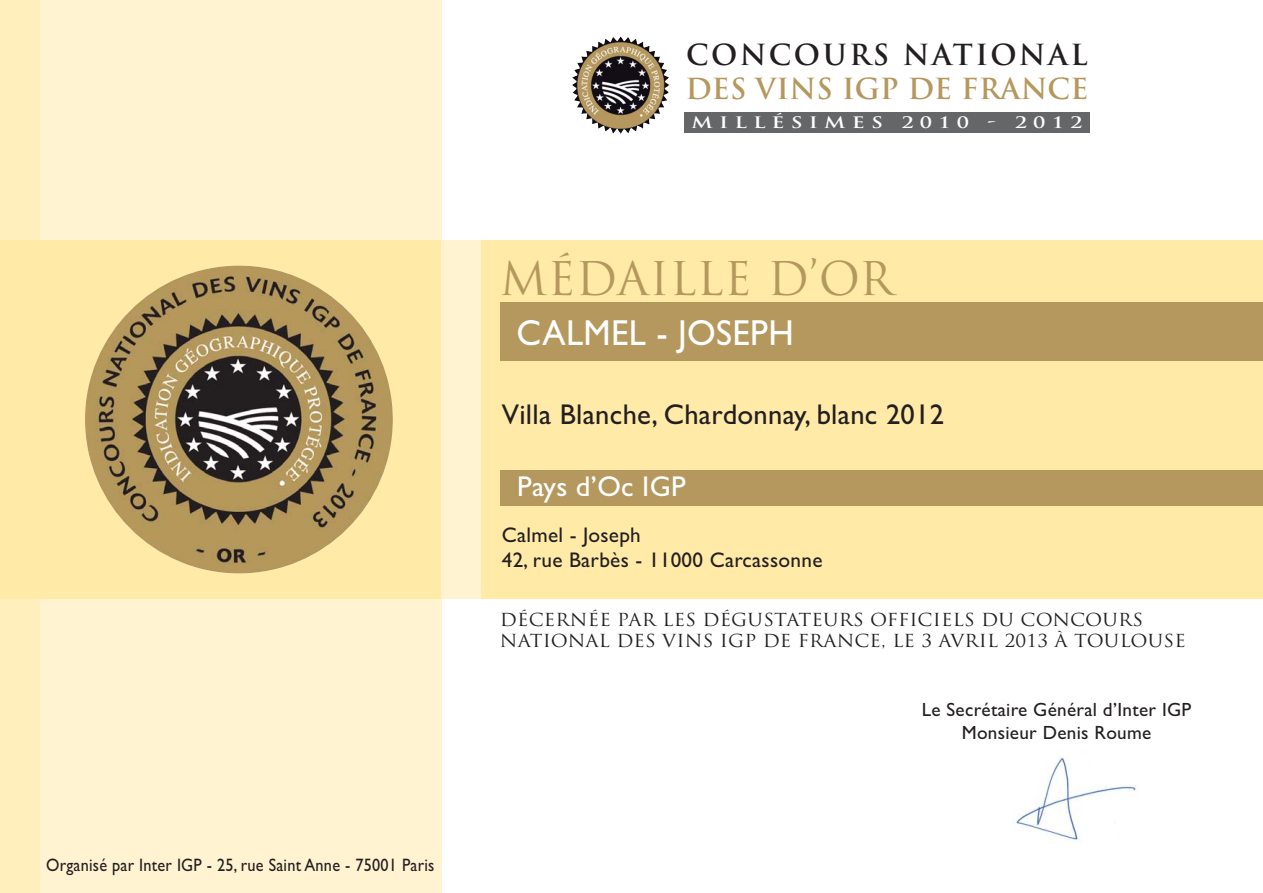
<style>
.page{position:relative;width:1263px;height:893px;background:#fff}
.page>*{position:absolute;margin:0;border:0;box-sizing:border-box;transform-origin:0 0}
.t1{font:45.15px "Trajan Pro";letter-spacing:.01em;color:#b5985e}
.t2{font:36.15px "Gill Sans";letter-spacing:.01em;color:#fff;scale:.96 1}
.t3{font:28.65px "Gill Sans";letter-spacing:.01em;color:#231f20}
.t4{font:28.65px "Gill Sans";letter-spacing:.01em;color:#fff}
.t5{font:700 28.35px "Trajan Pro";letter-spacing:.01em;color:#b5985e}
.t6{font:700 28.35px "Trajan Pro";letter-spacing:.09em;color:#231f20}
.t7{font:21.15px/25.5px "Gill Sans";letter-spacing:.015em;color:#231f20}
.t8{font:19.2px/23px "Gill Sans";letter-spacing:.015em;color:#231f20;text-align:center}
.t9{font:18px "Gill Sans";letter-spacing:.015em;color:#231f20;scale:.9 1}
.t10{font:17.4px/21px "Trajan Pro";letter-spacing:.01em;color:#231f20;scale:1.07 1}
.t11{font:700 15.45px "Trajan Pro";letter-spacing:.3em;color:#fff;scale:1.33 1}
</style>
<div class="page">
<div style="left:0;top:0;width:442px;height:893px;background:#fff3d1"></div>
<div style="left:0;top:0;width:40px;height:893px;background:#ffefbc"></div>
<div style="left:442px;top:240px;width:821px;height:359px;background:#ffeaa8"></div>
<div style="left:0;top:240px;width:442px;height:359px;background:#ffeaa8"></div>
<div style="left:500px;top:303px;width:763px;height:58px;background:#b5985e"></div>
<div style="left:500px;top:470px;width:763px;height:35px;background:#b5985e"></div>
<img style="left:85px;top:266px;width:308px;height:307px;border-radius:50%">
<div style="left:441px;top:240px;width:40px;height:359px;background:#fff3d1"></div>
<div style="left:684px;top:112px;width:405px;height:20px;background:#646668"></div>
<img style="left:572px;top:37px;width:98px;height:97px">
<img style="left:1016px;top:757px;width:120px;height:86px">
<p class="t9" style="left:46px;top:859px;width:433px">Organisé par Inter IGP - 25, rue Saint Anne - 75001 Paris</p>
<h3 class="t6" style="left:686px;top:39px;width:403px">CONCOURS NATIONAL</h3>
<h3 class="t5" style="left:685px;top:73px;width:404px">DES VINS IGP DE FRANCE</h3>
<p class="t11" style="left:691px;top:114px;width:295px">MILLÉSIMES 2010 - 2012</p>
<h1 class="t1" style="left:500px;top:253px;width:395px">MÉDAILLE D’OR</h1>
<h2 class="t2" style="left:517px;top:321px;width:290px">CALMEL - JOSEPH</h2>
<h3 class="t3" style="left:502px;top:404px;width:444px">Villa Blanche, Chardonnay, blanc 2012</h3>
<h3 class="t4" style="left:517px;top:477px;width:170px">Pays d’Oc IGP</h3>
<p class="t7" style="left:502px;top:524px;width:322px">Calmel - Joseph<br>42, rue Barbès - 11000 Carcassonne</p>
<p class="t10" style="left:500px;top:610px;width:642px">DÉCERNÉE PAR LES DÉGUSTATEURS OFFICIELS DU CONCOURS<br>NATIONAL DES VINS IGP DE FRANCE, LE 3 AVRIL 2013 À TOULOUSE</p>
<p class="t8" style="left:922px;top:701px;width:271px">Le Secrétaire Général d’Inter IGP<br>Monsieur Denis Roume</p>
</div>
